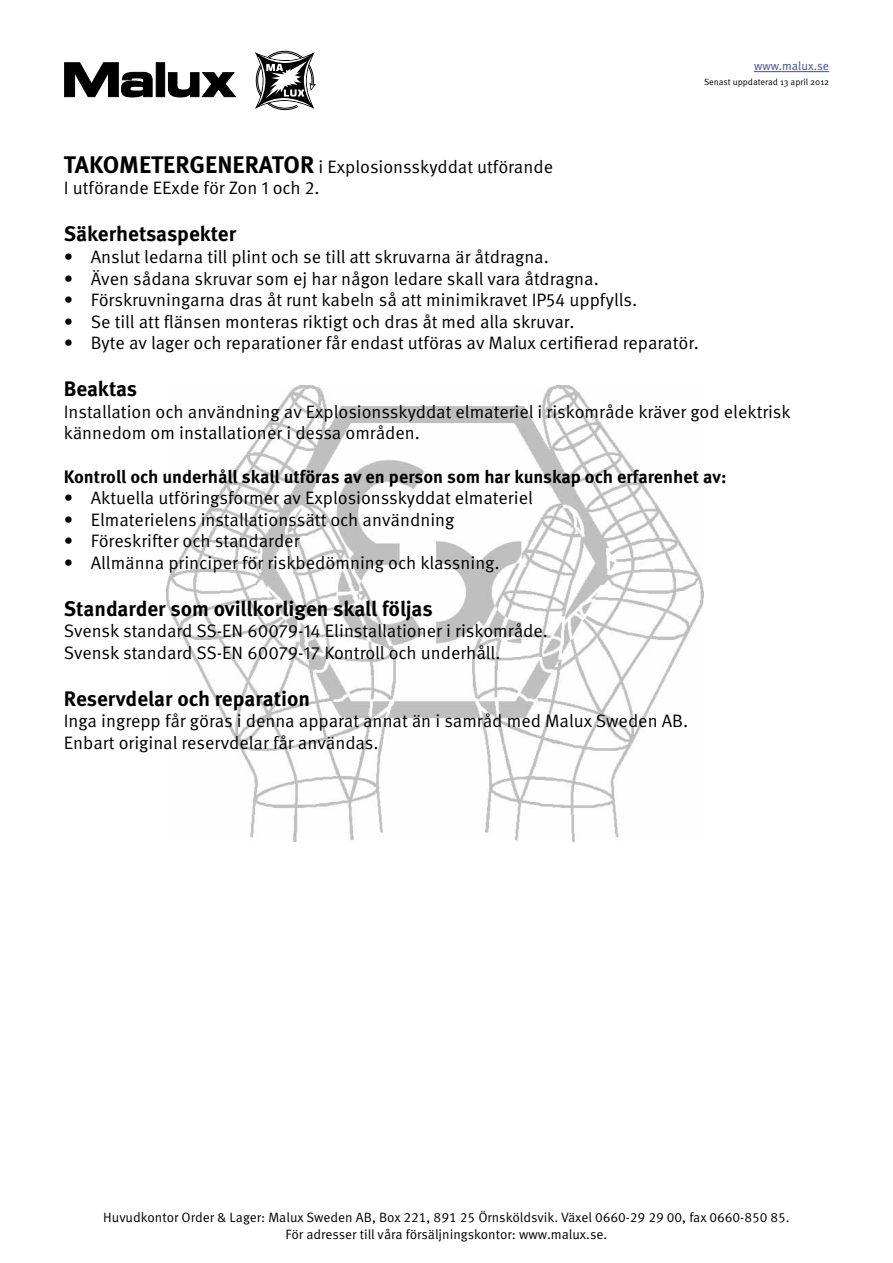
<style>
.page{position:relative;width:893px;height:1263px;background:#fff}
.page>*{position:absolute;margin:0;border:0;box-sizing:border-box;transform-origin:0 0}
.t1{font:700 21px "Meta OT";color:#000}
.t2{font:18px/21.6px "Meta OT";color:#000}
.t3{font:700 18px "Meta OT";color:#000}
.t4{font:13.5px/16.5px "Meta OT";color:#000;text-align:center}
.t5{font:12px "Meta OT";color:#404e9d}
.t6{font:9px "Meta OT";color:#000}
.s1{font-weight:700;font-size:24px}
</style>
<div class="page">
<svg style="left:255px;top:51px;width:61px;height:59px"></svg>
<svg style="left:64px;top:62px;width:172px;height:36px"></svg>
<img style="left:167px;top:385px;width:537px;height:456px">
<hr style="left:754px;top:71px;width:75px;height:1px;background:#404e9d">
<p class="t5" style="left:754px;top:59px;width:77px">www.malux.se</p>
<p class="t6" style="left:704px;top:77px;width:127px">Senast uppdaterad 13 april 2012</p>
<p class="t2" style="left:64px;top:156px;width:491px"><span class="s1">TAKOMETERGENERATOR</span> i Explosionsskyddat utförande<br>I utförande EExde för Zon 1 och 2.</p>
<p class="t1" style="left:64px;top:221px;width:174px">Säkerhetsaspekter</p>
<p class="t2" style="left:64px;top:246px;width:487px">• Anslut ledarna till plint och se till att skruvarna är åtdragna.</p>
<p class="t2" style="left:64px;top:268px;width:536px">• Även sådana skruvar som ej har någon ledare skall vara åtdragna.</p>
<p class="t2" style="left:64px;top:289px;width:575px">• Förskruvningarna dras åt runt kabeln så att minimikravet IP54 uppfylls.</p>
<p class="t2" style="left:64px;top:311px;width:512px">• Se till att flänsen monteras riktigt och dras åt med alla skruvar.</p>
<p class="t2" style="left:64px;top:332px;width:637px">• Byte av lager och reparationer får endast utföras av Malux certifierad reparatör.</p>
<p class="t1" style="left:64px;top:375px;width:75px">Beaktas</p>
<p class="t2" style="left:64px;top:401px;width:729px">Installation och användning av Explosionsskyddat elmateriel i riskområde kräver god elektrisk kännedom om installationer i dessa områden.</p>
<p class="t3" style="left:64px;top:465px;width:664px">Kontroll och underhåll skall utföras av en person som har kunskap och erfarenhet av:</p>
<p class="t2" style="left:64px;top:487px;width:471px">• Aktuella utföringsformer av Explosionsskyddat elmateriel</p>
<p class="t2" style="left:64px;top:509px;width:392px">• Elmaterielens installationssätt och användning</p>
<p class="t2" style="left:64px;top:530px;width:237px">• Föreskrifter och standarder</p>
<p class="t2" style="left:64px;top:552px;width:437px">• Allmänna principer för riskbedömning och klassning.</p>
<p class="t1" style="left:64px;top:595px;width:370px">Standarder som ovillkorligen skall följas</p>
<p class="t2" style="left:64px;top:620px;width:486px">Svensk standard SS-EN 60079-14 Elinstallationer i riskområde.<br>Svensk standard SS-EN 60079-17 Kontroll och underhåll.</p>
<p class="t1" style="left:64px;top:685px;width:248px">Reservdelar och reparation</p>
<p class="t2" style="left:64px;top:710px;width:626px">Inga ingrepp får göras i denna apparat annat än i samråd med Malux Sweden AB.<br>Enbart original reservdelar får användas.</p>
<p class="t4" style="left:103px;top:1209px;width:688px">Huvudkontor Order &amp; Lager: Malux Sweden AB, Box 221, 891 25 Örnsköldsvik. Växel 0660-29 29 00, fax 0660-850 85.<br>För adresser till våra försäljningskontor: www.malux.se.</p>
</div>
